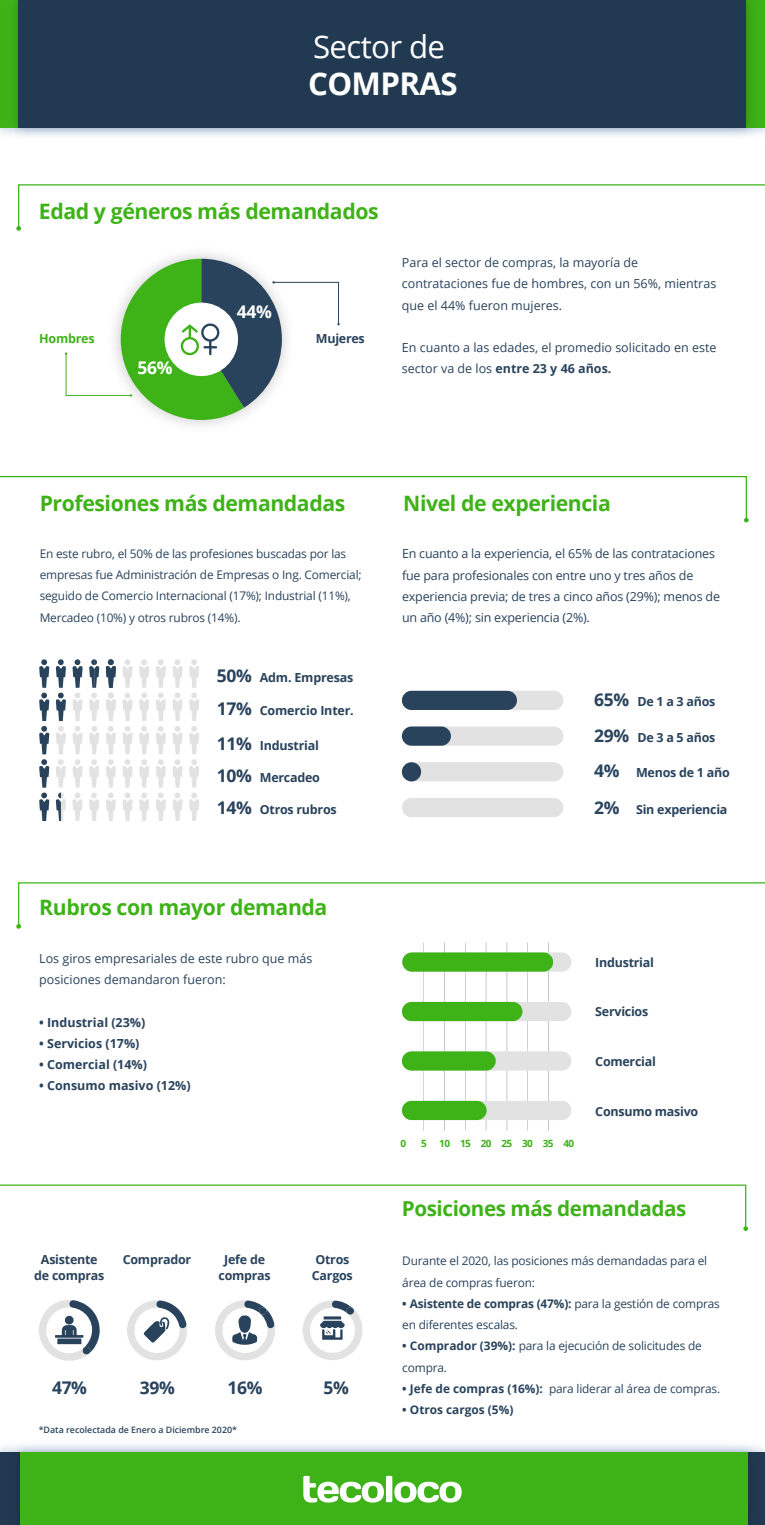
<style>
.page{position:relative;width:765px;height:1525px;background:#fff}
.page>*{position:absolute;margin:0;border:0;box-sizing:border-box;transform-origin:0 0}
.t1{font:31.25px "Open Sans";letter-spacing:-.02em;color:#fff}
.t2{font:700 31.25px "Open Sans";letter-spacing:-.02em;color:#fff}
.t3{font:700 21.25px "Open Sans";letter-spacing:-.02em;color:#3eb318}
.t4{font:700 20.62px "Open Sans";letter-spacing:-.02em;color:#3eb318}
.t5{font:700 17.5px "Open Sans";color:#29435c}
.t6{font:700 17.5px "Open Sans";color:#fff}
.t7{font:12.5px/21.2px "Open Sans";color:#29435c}
.t8{font:700 12.5px/16.2px "Open Sans";letter-spacing:-.02em;color:#29435c;text-align:center}
.t9{font:700 12.5px "Open Sans";color:#29435c}
.t10{font:700 12.5px "Open Sans";letter-spacing:-.02em;color:#3eb318}
.t11{font:11.88px/21.2px "Open Sans";letter-spacing:-.015em;color:#29435c}
.t12{font:700 11.88px "Open Sans";color:#29435c}
.t13{font:700 10px "Open Sans";letter-spacing:-.06em;color:#3eb318}
.t14{font:600 8.88px "Open Sans";color:#29435c}
.s1{font-weight:700}
.s2{font-size:17.5px}
</style>
<div class="page">
<svg style="left:39px;top:659px;width:10px;height:162px"></svg>
<svg style="left:72px;top:659px;width:11px;height:162px"></svg>
<svg style="left:89px;top:659px;width:10px;height:162px"></svg>
<svg style="left:106px;top:659px;width:10px;height:162px"></svg>
<svg style="left:123px;top:659px;width:10px;height:162px"></svg>
<svg style="left:139px;top:659px;width:10px;height:162px"></svg>
<svg style="left:156px;top:659px;width:10px;height:162px"></svg>
<svg style="left:173px;top:659px;width:10px;height:162px"></svg>
<svg style="left:189px;top:659px;width:10px;height:162px"></svg>
<svg style="left:56px;top:659px;width:10px;height:162px"></svg>
<img style="left:5px;top:1445px;width:758px;height:80px">
<div style="left:20px;top:1452px;width:728px;height:73px;background:#3eb318"></div>
<img style="left:171px;top:253px;width:60px;height:173px">
<svg style="left:303px;top:1476px;width:81px;height:26px"></svg>
<div style="left:386px;top:1476px;width:6px;height:26px;background:#fff"></div>
<svg style="left:394px;top:1481px;width:68px;height:21px"></svg>
<img style="left:3px;top:0;width:759px;height:136px">
<div style="left:19px;top:0;width:727px;height:127px;background:#223a51"></div>
<svg style="left:16px;top:882px;width:749px;height:47px"></svg>
<svg style="left:0;top:476px;width:749px;height:46px"></svg>
<svg style="left:16px;top:184px;width:749px;height:47px"></svg>
<svg style="left:0;top:1184px;width:748px;height:47px"></svg>
<div style="left:402px;top:798px;width:161px;height:19px;background:#e2e2e2;border-radius:10px"></div>
<div style="left:402px;top:762px;width:161px;height:19px;background:#e2e2e2;border-radius:10px"></div>
<div style="left:402px;top:762px;width:19px;height:19px;background:#29435c;border-radius:50%"></div>
<div style="left:402px;top:691px;width:161px;height:19px;background:#e2e2e2;border-radius:10px"></div>
<div style="left:402px;top:691px;width:115px;height:19px;background:#29435c;border-radius:10px"></div>
<div style="left:402px;top:726px;width:161px;height:20px;background:#e2e2e2;border-radius:10px"></div>
<div style="left:402px;top:726px;width:49px;height:20px;background:#29435c;border-radius:10px"></div>
<hr style="left:424px;top:942px;width:1px;height:188px;background:#29435c">
<hr style="left:444px;top:942px;width:1px;height:188px;background:#29435c">
<hr style="left:465px;top:942px;width:1px;height:188px;background:#29435c">
<hr style="left:486px;top:942px;width:1px;height:188px;background:#29435c">
<hr style="left:507px;top:942px;width:1px;height:188px;background:#29435c">
<hr style="left:548px;top:942px;width:1px;height:188px;background:#29435c">
<hr style="left:528px;top:942px;width:1px;height:188px;background:#29435c">
<svg style="left:65px;top:259px;width:275px;height:161px"></svg>
<div style="left:402px;top:952px;width:169px;height:19px;background:#e2e2e2;border-radius:10px"></div>
<div style="left:402px;top:1002px;width:169px;height:19px;background:#e2e2e2;border-radius:10px"></div>
<div style="left:402px;top:1051px;width:169px;height:19px;background:#e2e2e2;border-radius:10px"></div>
<div style="left:402px;top:1101px;width:169px;height:19px;background:#e2e2e2;border-radius:10px"></div>
<div style="left:402px;top:1002px;width:120px;height:19px;background:#3eb318;border-radius:10px"></div>
<div style="left:402px;top:1051px;width:94px;height:19px;background:#3eb318;border-radius:10px"></div>
<div style="left:402px;top:1101px;width:85px;height:19px;background:#3eb318;border-radius:10px"></div>
<div style="left:402px;top:952px;width:151px;height:19px;background:#3eb318;border-radius:10px"></div>
<svg style="left:127px;top:1300px;width:60px;height:60px"></svg>
<svg style="left:39px;top:1300px;width:61px;height:61px"></svg>
<svg style="left:215px;top:1300px;width:60px;height:60px"></svg>
<svg style="left:303px;top:1300px;width:60px;height:60px"></svg>
<h1 class="t1" style="left:313px;top:25px;width:134px">Sector de</h1>
<h1 class="t2" style="left:308px;top:62px;width:151px">COMPRAS</h1>
<h2 class="t3" style="left:39px;top:197px;width:341px">Edad y géneros más demandados</h2>
<h3 class="t6" style="left:237px;top:299px;width:37px">44%</h3>
<p class="t10" style="left:39px;top:330px;width:57px">Hombres</p>
<p class="t8" style="left:316px;top:330px;width:50px">Mujeres</p>
<h3 class="t6" style="left:137px;top:355px;width:37px">56%</h3>
<p class="t7" style="left:402px;top:252px;width:316px">Para el sector de compras, la mayoría de contrataciones fue de hombres, con un 56%, mientras que el 44% fueron mujeres.</p>
<p class="t7" style="left:402px;top:337px;width:316px">En cuanto a las edades, el promedio solicitado en este sector va de los <span class="s1">entre 23 y 46 años.</span></p>
<h2 class="t3" style="left:40px;top:488px;width:307px">Profesiones más demandadas</h2>
<h2 class="t3" style="left:403px;top:488px;width:209px">Nivel de experiencia</h2>
<p class="t11" style="left:40px;top:543px;width:323px">En este rubro, el 50% de las profesiones buscadas por las empresas fue Administración de Empresas o Ing. Comercial; seguido de Comercio Internacional (17%); Industrial (11%), Mercadeo (10%) y otros rubros (14%).</p>
<p class="t8" style="left:217px;top:668px;width:138px"><span class="s2">50%</span> Adm. Empresas</p>
<p class="t8" style="left:217px;top:701px;width:139px"><span class="s2">17%</span> Comercio Inter.</p>
<p class="t8" style="left:217px;top:737px;width:104px"><span class="s2">11%</span> Industrial</p>
<p class="t8" style="left:217px;top:768px;width:105px"><span class="s2">10%</span> Mercadeo</p>
<p class="t8" style="left:217px;top:801px;width:122px"><span class="s2">14%</span> Otros rubros</p>
<h2 class="t3" style="left:39px;top:892px;width:290px">Rubros con mayor demanda</h2>
<p class="t7" style="left:39px;top:947px;width:275px">Los giros empresariales de este rubro que más posiciones demandaron fueron:</p>
<p class="t9" style="left:39px;top:1013px;width:108px">• Industrial (23%)</p>
<p class="t9" style="left:39px;top:1034px;width:102px">• Servicios (17%)</p>
<p class="t9" style="left:39px;top:1055px;width:109px">• Comercial (14%)</p>
<p class="t9" style="left:39px;top:1077px;width:153px">• Consumo masivo (12%)</p>
<p class="t8" style="left:34px;top:1251px;width:72px">Asistente de compras</p>
<p class="t8" style="left:123px;top:1251px;width:70px">Comprador</p>
<p class="t8" style="left:219px;top:1251px;width:54px">Jefe de compras</p>
<p class="t8" style="left:312px;top:1251px;width:42px;text-align:left">Otros<br>Cargos</p>
<h3 class="t5" style="left:52px;top:1375px;width:37px">47%</h3>
<h3 class="t5" style="left:140px;top:1375px;width:37px">39%</h3>
<h3 class="t5" style="left:227px;top:1375px;width:37px">16%</h3>
<h3 class="t5" style="left:324px;top:1375px;width:27px">5%</h3>
<p class="t14" style="left:39px;top:1424px;width:200px">*Data recolectada de Enero a Diciembre 2020*</p>
<p class="t7" style="left:402px;top:543px;width:320px">En cuanto a la experiencia, el 65% de las contrataciones fue para profesionales con entre uno y tres años de experiencia previa; de tres a cinco años (29%); menos de un año (4%); sin experiencia (2%).</p>
<p class="t8" style="left:594px;top:693px;width:123px"><span class="s2">65%</span> De 1 a 3 años</p>
<p class="t8" style="left:594px;top:729px;width:123px"><span class="s2">29%</span> De 3 a 5 años</p>
<p class="t8" style="left:594px;top:764px;width:137px"><span class="s2">4%</span> Menos de 1 año</p>
<p class="t8" style="left:594px;top:801px;width:135px"><span class="s2">2%</span> Sin experiencia</p>
<p class="t8" style="left:595px;top:954px;width:60px">Industrial</p>
<p class="t8" style="left:595px;top:1003px;width:55px">Servicios</p>
<p class="t8" style="left:595px;top:1053px;width:62px">Comercial</p>
<p class="t13" style="left:400px;top:1136px;width:7px">0</p>
<p class="t13" style="left:421px;top:1136px;width:155px">5 10 15 20 25 30 35 40</p>
<p class="t8" style="left:595px;top:1102px;width:105px">Consumo masivo</p>
<h3 class="t4" style="left:402px;top:1194px;width:286px">Posiciones más demandadas</h3>
<p class="t11" style="left:402px;top:1250px;width:306px">Durante el 2020, las posiciones más demandadas para el área de compras fueron:</p>
<p class="t11" style="left:402px;top:1292px;width:319px"><span class="s1">• Asistente de compras (47%):</span> para la gestión de compras en diferentes escalas.</p>
<p class="t11" style="left:402px;top:1335px;width:301px"><span class="s1">• Comprador (39%):</span> para la ejecución de solicitudes de compra.</p>
<p class="t11" style="left:402px;top:1377px;width:319px"><span class="s1">• Jefe de compras (16%):</span> para liderar al área de compras.</p>
<p class="t12" style="left:402px;top:1401px;width:113px">• Otros cargos (5%)</p>
</div>
